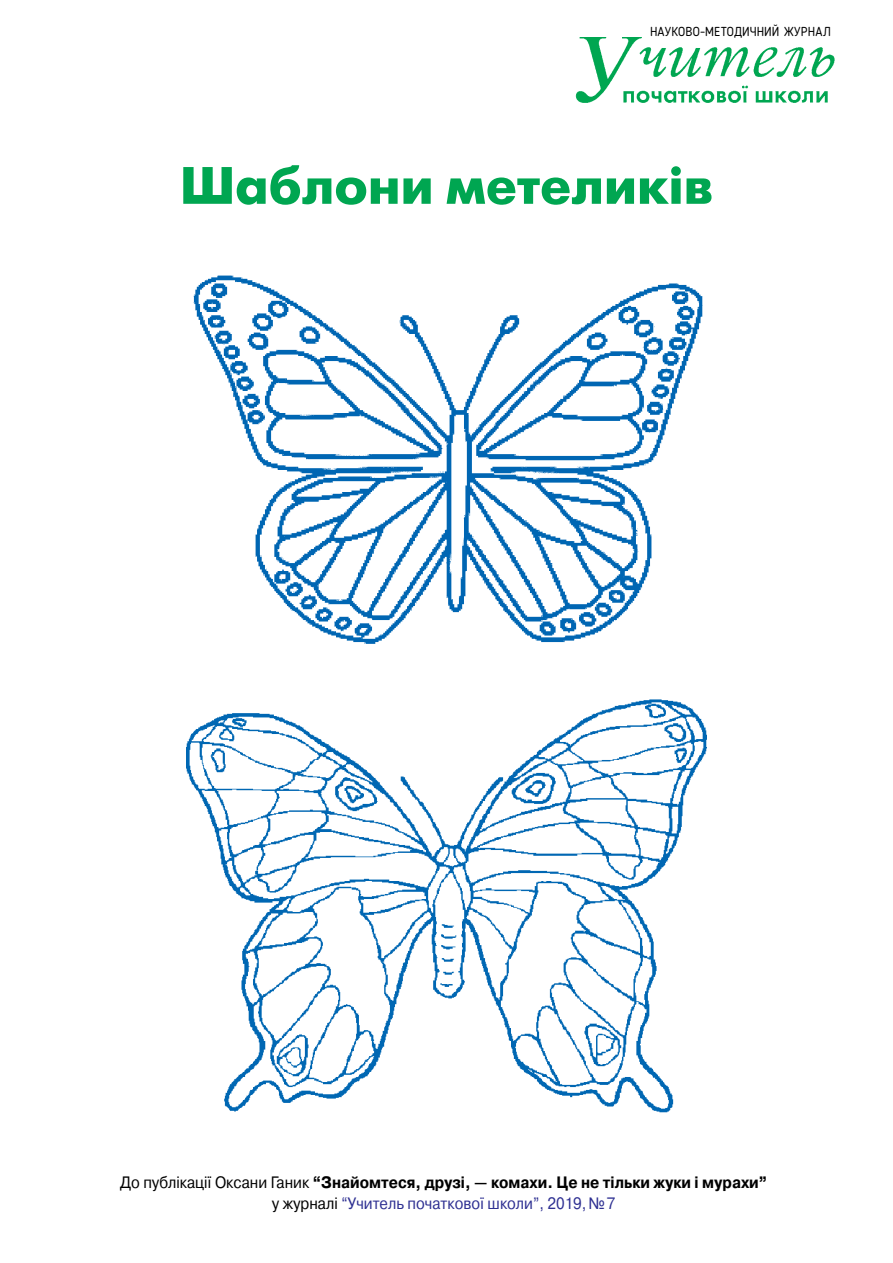
<style>
.page{position:relative;width:893px;height:1263px;background:#fff}
.page>*{position:absolute;margin:0;border:0;box-sizing:border-box;transform-origin:0 0}
.Подзаголовок2__копия{font:700 52.5px "Futuris C";color:#00a651}
.t1{font:700 16.5px/21.5px "Pragmatica C";color:#000;text-align:center;scale:.9 1}
.t2{font:12.9px "Blogger Sans";letter-spacing:.01em;color:#000}
.s1{font-weight:400}
.s2{font-weight:400;color:#2e3092}
</style>
<div class="page">
<img style="left:186px;top:699px;width:520px;height:414px">
<img style="left:193px;top:275px;width:510px;height:369px">
<img style="left:575px;top:38px;width:260px;height:65px">
<p class="t2" style="left:650px;top:24px;width:182px">НАУКОВО-МЕТОДИЧНИЙ ЖУРНАЛ</p>
<p class="Подзаголовок2__копия" style="left:180px;top:156px;width:534px">Шаблони метеликів</p>
<p class="t1" style="left:120px;top:1171px;width:720px"><span class="s1">До публікації Оксани Ганик</span> “Знайомтеся, друзі, — комахи. Це не тільки жуки і мурахи” <span class="s1">у журналі</span> <span class="s2">“Учитель початкової школи”, 2019,№7</span></p>
</div>
